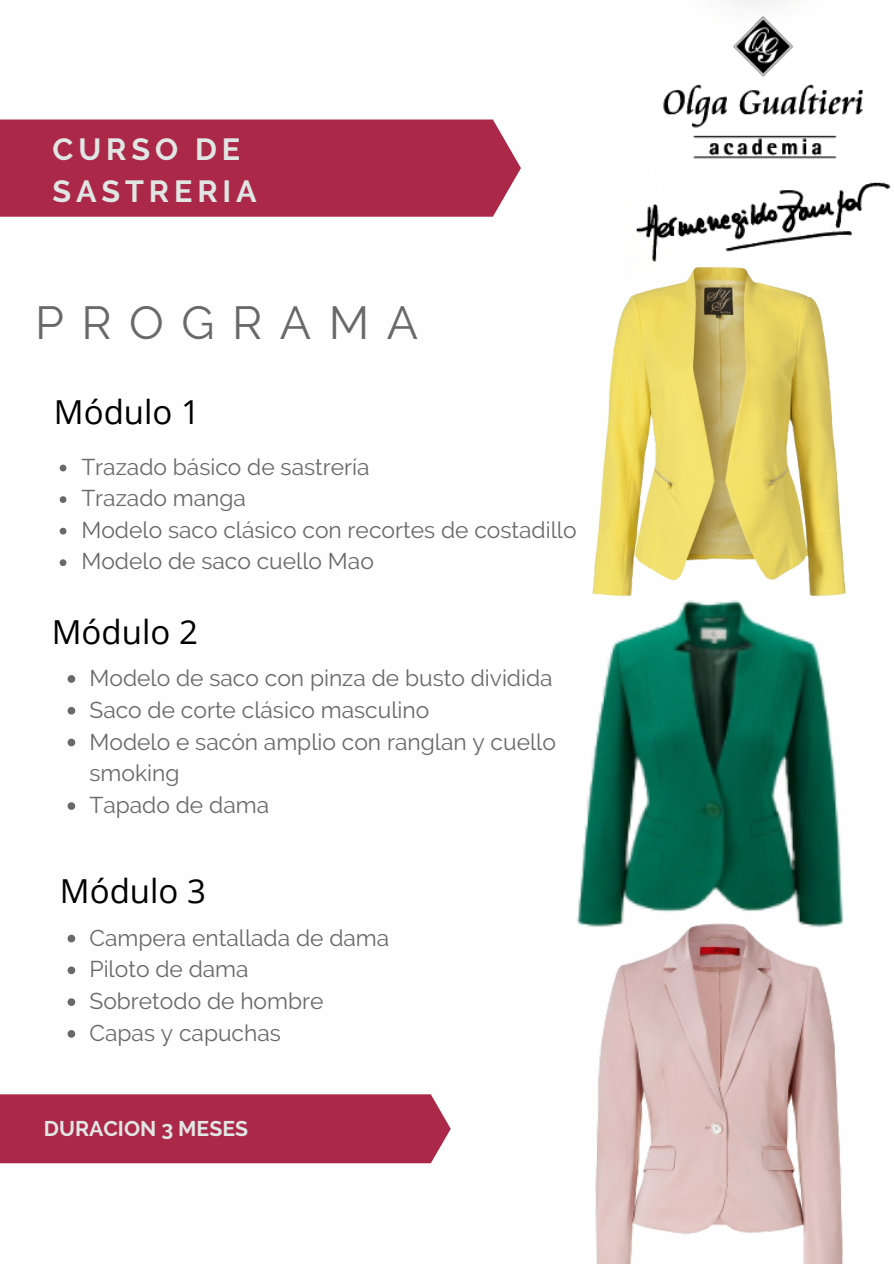
<style>
.page{position:relative;width:894px;height:1264px;background:#fff}
.page>*{position:absolute;margin:0;border:0;box-sizing:border-box;transform-origin:0 0}
.t1{font:46.2px "Raleway";letter-spacing:.38em;color:#696969}
.t2{font:33px "Open Sans";color:#000}
.t3{font:700 30.45px "Raleway";letter-spacing:.16em;color:#e0e6e3}
.t4{font:22.8px/31.8px "Raleway";color:#696969}
.t5{font:700 21.15px "Raleway";color:#e0e6e3}
</style>
<div class="page">
<div style="left:0;top:1094px;width:450px;height:69px;background:#ab2849"></div>
<img style="left:636px;top:0;width:255px;height:240px">
<div style="left:0;top:119px;width:521px;height:98px;background:#ab2849"></div>
<img style="left:592px;top:240px;width:254px;height:361px">
<img style="left:576px;top:601px;width:268px;height:322px">
<img style="left:578px;top:923px;width:265px;height:340px">
<svg style="left:68px;top:934px;width:7px;height:8px"></svg>
<svg style="left:68px;top:966px;width:7px;height:8px"></svg>
<svg style="left:68px;top:998px;width:7px;height:7px"></svg>
<svg style="left:68px;top:1030px;width:7px;height:7px"></svg>
<svg style="left:68px;top:675px;width:7px;height:7px"></svg>
<svg style="left:68px;top:707px;width:7px;height:7px"></svg>
<svg style="left:68px;top:738px;width:7px;height:8px"></svg>
<svg style="left:68px;top:802px;width:7px;height:8px"></svg>
<svg style="left:60px;top:464px;width:6px;height:7px"></svg>
<svg style="left:60px;top:496px;width:6px;height:7px"></svg>
<svg style="left:60px;top:528px;width:6px;height:6px"></svg>
<svg style="left:60px;top:559px;width:6px;height:7px"></svg>
<p class="t3" style="left:53px;top:131px;width:189px">CURSO DE</p>
<p class="t3" style="left:53px;top:173px;width:205px">SASTRERIA</p>
<p class="t1" style="left:35px;top:295px;width:384px">PROGRAMA</p>
<p class="t2" style="left:54px;top:388px;width:147px">Módulo 1</p>
<p class="t4" style="left:81px;top:451px;width:290px">Trazado básico de sastrería</p>
<p class="t4" style="left:81px;top:482px;width:166px">Trazado manga</p>
<p class="t4" style="left:81px;top:514px;width:496px">Modelo saco clásico con recortes de costadillo</p>
<p class="t4" style="left:81px;top:545px;width:294px">Modelo de saco cuello Mao</p>
<p class="t2" style="left:52px;top:609px;width:147px">Módulo 2</p>
<p class="t4" style="left:89px;top:662px;width:464px">Modelo de saco con pinza de busto dividida</p>
<p class="t4" style="left:89px;top:694px;width:341px">Saco de corte clásico masculino</p>
<p class="t4" style="left:89px;top:725px;width:468px">Modelo e sacón amplio con ranglan y cuello smoking</p>
<p class="t4" style="left:89px;top:789px;width:181px">Tapado de dama</p>
<p class="t2" style="left:60px;top:868px;width:147px">Módulo 3</p>
<p class="t4" style="left:89px;top:921px;width:301px">Campera entallada de dama</p>
<p class="t4" style="left:89px;top:953px;width:161px">Piloto de dama</p>
<p class="t4" style="left:89px;top:985px;width:235px">Sobretodo de hombre</p>
<p class="t4" style="left:89px;top:1017px;width:193px">Capas y capuchas</p>
<p class="t5" style="left:44px;top:1116px;width:206px">DURACION 3 MESES</p>
</div>
